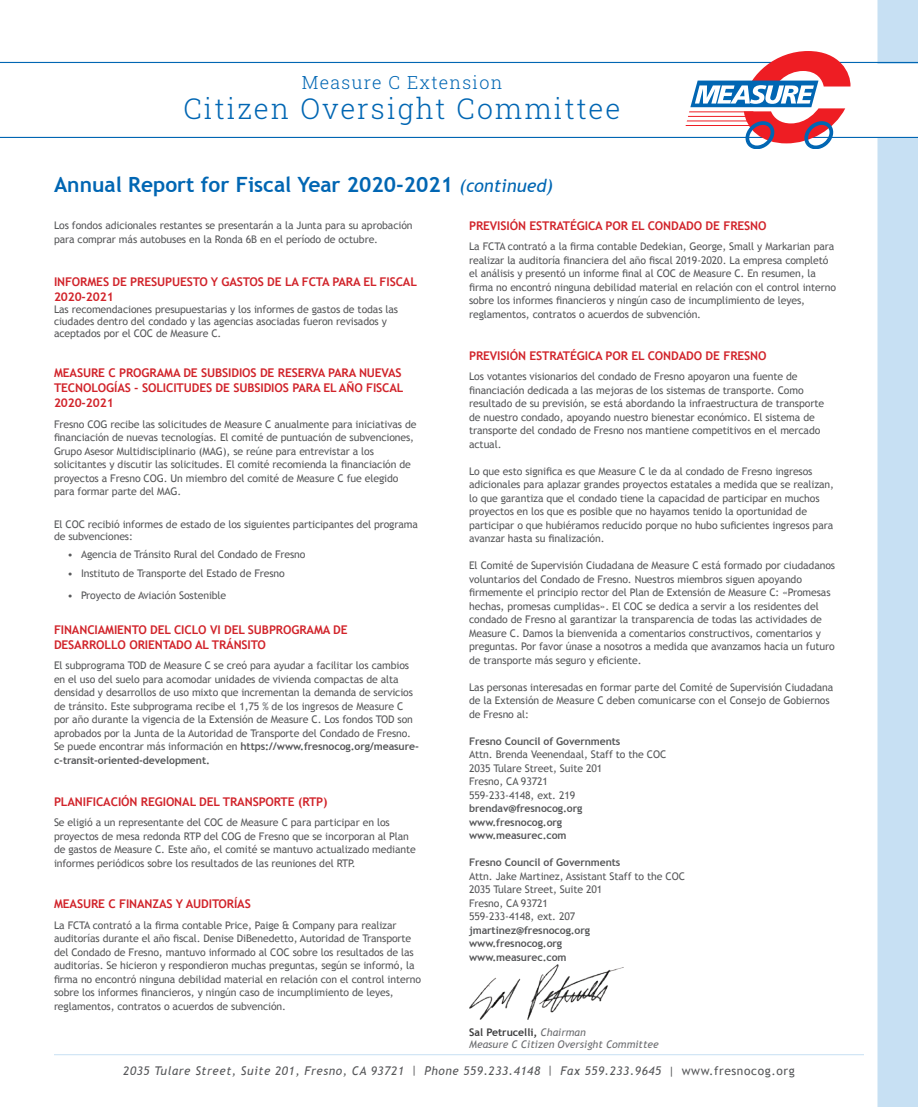
<style>
.page{position:relative;width:918px;height:1107px;background:#fff}
.page>*{position:absolute;margin:0;border:0;box-sizing:border-box;transform-origin:0 0}
.t1{font:300 28.5px "Roboto Slab";letter-spacing:.07em;color:#0166b3}
.t2{font:700 21px "Trebuchet MS";color:#0166b3}
.t3{font:300 18px "Roboto Slab";letter-spacing:.07em;color:#0166b3}
.t4{font:700 12px/15px "Trebuchet MS";letter-spacing:-.01em;color:#d1232a}
.t5{font:italic 12px "Trebuchet MS";letter-spacing:.05em;color:#57585a}
.t6{font:10.5px/13.5px "Trebuchet MS";letter-spacing:-.01em;color:#57585a}
.t7{font:700 10.5px/13.5px "Trebuchet MS";letter-spacing:-.01em;color:#57585a}
.t8{font:italic 10.5px/12px "Trebuchet MS";color:#6c6d70}
.s1{font-weight:400;font-style:italic;font-size:18px}
.s2{font-weight:700}
.s3{font-weight:700;font-style:normal;color:#3e3e3f}
.s4{font-style:normal}
</style>
<div class="page">
<div style="left:878px;top:0;width:40px;height:1107px;background:#c7e0f3"></div>
<div style="left:0;top:64px;width:918px;height:74px;background:#fff"></div>
<hr style="left:0;top:137px;width:918px;height:1px;background:#0166b3">
<hr style="left:0;top:62px;width:918px;height:1px;background:#0166b3">
<hr style="left:54px;top:1054px;width:810px;height:1px;background:#c7e0f3">
<img style="left:469px;top:964px;width:154px;height:56px">
<hr style="left:689px;top:111px;width:64px;height:1px;background:#ee1d23">
<hr style="left:688px;top:116px;width:64px;height:1px;background:#ee1d23">
<hr style="left:687px;top:120px;width:64px;height:1px;background:#ee1d23">
<hr style="left:686px;top:125px;width:65px;height:1px;background:#ee1d23">
<svg style="left:690px;top:51px;width:160px;height:98px"></svg>
<h3 class="t3" style="left:302px;top:70px;width:202px">Measure C Extension</h3>
<h1 class="t1" style="left:184px;top:89px;width:438px">Citizen Oversight Committee</h1>
<h2 class="t2" style="left:54px;top:171px;width:501px">Annual Report for Fiscal Year 2020-2021 <span class="s1">(continued)</span></h2>
<p class="t6" style="left:54px;top:219px;width:360px">Los fondos adicionales restantes se presentarán a la Junta para su aprobación para comprar más autobuses en la Ronda 6B en el período de octubre.</p>
<p class="t4" style="left:54px;top:274px;width:365px">INFORMES DE PRESUPUESTO Y GASTOS DE LA FCTA PARA EL FISCAL<br>2020-2021</p>
<p class="t6" style="left:54px;top:303px;width:346px;line-height:12px">Las recomendaciones presupuestarias y los informes de gastos de todas las ciudades dentro del condado y las agencias asociadas fueron revisados y aceptados por el COC de Measure C.</p>
<p class="t4" style="left:54px;top:366px;width:351px">MEASURE C PROGRAMA DE SUBSIDIOS DE RESERVA PARA NUEVAS<br>TECNOLOGÍAS - SOLICITUDES DE SUBSIDIOS PARA EL AÑO FISCAL<br>2020-2021</p>
<p class="t6" style="left:54px;top:417px;width:364px">Fresno COG recibe las solicitudes de Measure C anualmente para iniciativas de financiación de nuevas tecnologías. El comité de puntuación de subvenciones, Grupo Asesor Multidisciplinario (MAG), se reúne para entrevistar a los solicitantes y discutir las solicitudes. El comité recomienda la financiación de proyectos a Fresno COG. Un miembro del comité de Measure C fue elegido para formar parte del MAG.</p>
<p class="t6" style="left:54px;top:518px;width:365px;line-height:12px">El COC recibió informes de estado de los siguientes participantes del programa de subvenciones:</p>
<p class="t6" style="left:68px;top:548px;width:240px">• Agencia de Tránsito Rural del Condado de Fresno</p>
<p class="t6" style="left:68px;top:567px;width:219px">• Instituto de Transporte del Estado de Fresno</p>
<p class="t6" style="left:68px;top:588px;width:160px">• Proyecto de Aviación Sostenible</p>
<p class="t4" style="left:54px;top:622px;width:295px">FINANCIAMIENTO DEL CICLO VI DEL SUBPROGRAMA DE<br>DESARROLLO ORIENTADO AL TRÁNSITO</p>
<p class="t6" style="left:54px;top:659px;width:366px">El subprograma TOD de Measure C se creó para ayudar a facilitar los cambios en el uso del suelo para acomodar unidades de vivienda compactas de alta densidad y desarrollos de uso mixto que incrementan la demanda de servicios de tránsito. Este subprograma recibe el 1,75 % de los ingresos de Measure C por año durante la vigencia de la Extensión de Measure C. Los fondos TOD son aprobados por la Junta de la Autoridad de Transporte del Condado de Fresno.<br>Se puede encontrar más información en <span class="s2">https://www.fresnocog.org/measure&shy;c-transit-oriented-development.</span></p>
<p class="t4" style="left:54px;top:794px;width:275px">PLANIFICACIÓN REGIONAL DEL TRANSPORTE (RTP)</p>
<p class="t6" style="left:54px;top:816px;width:363px">Se eligió a un representante del COC de Measure C para participar en los proyectos de mesa redonda RTP del COG de Fresno que se incorporan al Plan de gastos de Measure C. Este año, el comité se mantuvo actualizado mediante informes periódicos sobre los resultados de las reuniones del RTP.</p>
<p class="t4" style="left:54px;top:897px;width:198px">MEASURE C FINANZAS Y AUDITORÍAS</p>
<p class="t6" style="left:54px;top:918px;width:369px">La FCTA contrató a la firma contable Price, Paige &amp; Company para realizar auditorías durante el año fiscal. Denise DiBenedetto, Autoridad de Transporte del Condado de Fresno, mantuvo informado al COC sobre los resultados de las auditorías. Se hicieron y respondieron muchas preguntas, según se informó, la firma no encontró ninguna debilidad material en relación con el control interno sobre los informes financieros, y ningún caso de incumplimiento de leyes, reglamentos, contratos o acuerdos de subvención.</p>
<p class="t4" style="left:469px;top:218px;width:299px">PREVISIÓN ESTRATÉGICA POR EL CONDADO DE FRESNO</p>
<p class="t6" style="left:469px;top:240px;width:369px">La FCTA contrató a la firma contable Dedekian, George, Small y Markarian para realizar la auditoría financiera del año fiscal 2019-2020. La empresa completó el análisis y presentó un informe final al COC de Measure C. En resumen, la firma no encontró ninguna debilidad material en relación con el control interno sobre los informes financieros y ningún caso de incumplimiento de leyes, reglamentos, contratos o acuerdos de subvención.</p>
<p class="t4" style="left:469px;top:348px;width:299px">PREVISIÓN ESTRATÉGICA POR EL CONDADO DE FRESNO</p>
<p class="t6" style="left:469px;top:370px;width:356px">Los votantes visionarios del condado de Fresno apoyaron una fuente de financiación dedicada a las mejoras de los sistemas de transporte. Como resultado de su previsión, se está abordando la infraestructura de transporte de nuestro condado, apoyando nuestro bienestar económico. El sistema de transporte del condado de Fresno nos mantiene competitivos en el mercado actual.</p>
<p class="t6" style="left:469px;top:464px;width:366px">Lo que esto significa es que Measure C le da al condado de Fresno ingresos adicionales para aplazar grandes proyectos estatales a medida que se realizan, lo que garantiza que el condado tiene la capacidad de participar en muchos proyectos en los que es posible que no hayamos tenido la oportunidad de participar o que hubiéramos reducido porque no hubo suficientes ingresos para avanzar hasta su finalización.</p>
<p class="t6" style="left:469px;top:559px;width:368px">El Comité de Supervisión Ciudadana de Measure C está formado por ciudadanos voluntarios del Condado de Fresno. Nuestros miembros siguen apoyando firmemente el principio rector del Plan de Extensión de Measure C: «Promesas hechas, promesas cumplidas». El COC se dedica a servir a los residentes del condado de Fresno al garantizar la transparencia de todas las actividades de Measure C. Damos la bienvenida a comentarios constructivos, comentarios y preguntas. Por favor únase a nosotros a medida que avanzamos hacia un futuro de transporte más seguro y eficiente.</p>
<p class="t6" style="left:469px;top:680px;width:366px">Las personas interesadas en formar parte del Comité de Supervisión Ciudadana de la Extensión de Measure C deben comunicarse con el Consejo de Gobiernos de Fresno al:</p>
<p class="t7" style="left:469px;top:734px;width:153px">Fresno Council of Governments</p>
<p class="t6" style="left:469px;top:748px;width:199px">Attn. Brenda Veenendaal, Staff to the COC<br>2035 Tulare Street, Suite 201<br>Fresno, CA 93721<br>559-233-4148, ext. 219</p>
<p class="t7" style="left:469px;top:802px;width:115px">brendav@fresnocog.org www.fresnocog.org www.measurec.com</p>
<p class="t7" style="left:469px;top:856px;width:153px">Fresno Council of Governments</p>
<p class="t6" style="left:469px;top:869px;width:217px">Attn. Jake Martinez, Assistant Staff to the COC<br>2035 Tulare Street, Suite 201<br>Fresno, CA 93721<br>559-233-4148, ext. 207</p>
<p class="t7" style="left:469px;top:923px;width:123px">jmartinez@fresnocog.org www.fresnocog.org www.measurec.com</p>
<p class="t8" style="left:469px;top:1027px;width:191px"><span class="s3">Sal Petrucelli,</span> Chairman<br>Measure C Citizen Oversight Committee</p>
<p class="t5" style="left:123px;top:1064px;width:673px">2035 Tulare Street, Suite 201, Fresno, CA 93721 | Phone 559.233.4148 | Fax 559.233.9645 | <span class="s4">www.fresnocog.org</span></p>
</div>
